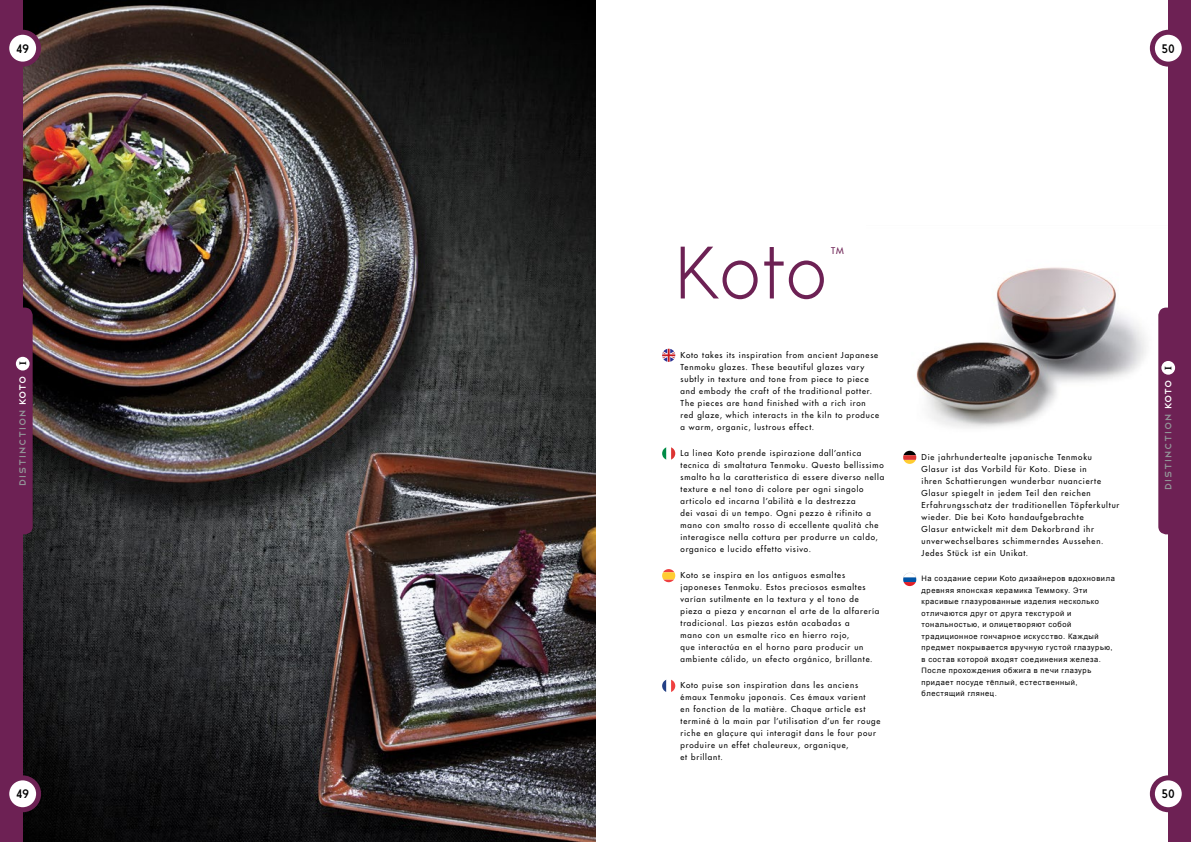
<style>
.page{position:relative;width:1191px;height:842px;background:#fff}
.page>*{position:absolute;margin:0;border:0;box-sizing:border-box;transform-origin:0 0}
.t1{font:75px "New Cicle Semi";color:#6d2154}
.t2{font:12px "Telegrafico";letter-spacing:.07em;color:#939598}
.t3{font:12px "Market Deco";letter-spacing:-.02em;color:#000}
.t4{font:9px "Futura";color:#6d2154}
.t5{font:8px/12px "Futura";letter-spacing:.105em;color:#000}
.t6{font:7.5px/11.5px "Arial";letter-spacing:.075em;color:#000}
.s1{color:#fff}
.s2{font-family:"Baskerville";font-weight:600;font-size:9.7px;color:#000}
</style>
<div class="page">
<img style="left:916px;top:267px;width:252px;height:161px">
<svg style="left:662px;top:349px;width:13px;height:13px"></svg>
<svg style="left:662px;top:447px;width:13px;height:13px"></svg>
<svg style="left:662px;top:569px;width:13px;height:13px"></svg>
<svg style="left:662px;top:679px;width:13px;height:13px"></svg>
<svg style="left:903px;top:451px;width:13px;height:13px"></svg>
<svg style="left:903px;top:573px;width:13px;height:13px"></svg>
<img style="left:23px;top:0;width:572px;height:842px">
<div style="left:1168px;top:0;width:23px;height:842px;background:#6d2154"></div>
<svg style="left:1152px;top:778px;width:32px;height:32px"></svg>
<div style="left:1149px;top:775px;width:37px;height:37px;border:5px solid #6d2154;border-radius:50%"></div>
<svg style="left:1152px;top:32px;width:32px;height:32px"></svg>
<div style="left:1149px;top:30px;width:37px;height:37px;border:5px solid #6d2154;border-radius:50%"></div>
<div style="left:0;top:0;width:23px;height:842px;background:#6d2154"></div>
<svg style="left:7px;top:778px;width:32px;height:32px"></svg>
<div style="left:4px;top:775px;width:37px;height:37px;border:5px solid #6d2154;border-radius:50%"></div>
<svg style="left:7px;top:32px;width:32px;height:32px"></svg>
<div style="left:4px;top:30px;width:37px;height:37px;border:5px solid #6d2154;border-radius:50%"></div>
<div style="left:1158px;top:308px;width:20px;height:226px;background:#6d2154;border-radius:8px"></div>
<div style="left:1161px;top:361px;width:14px;height:14px;background:#fff;border-radius:50%"></div>
<div style="left:13px;top:308px;width:20px;height:226px;background:#6d2154;border-radius:8px"></div>
<div style="left:16px;top:357px;width:14px;height:13px;background:#fff;border-radius:50%"></div>
<p class="t3" style="left:16px;top:42px;width:15px">49</p>
<p class="t3" style="left:1161px;top:42px;width:15px">50</p>
<p class="t1" style="left:677px;top:234px;width:150px">Koto</p>
<p class="t4" style="left:831px;top:245px;width:14px">TM</p>
<p class="t2" style="left:15px;top:486px;width:125px;rotate:-90deg">DISTINCTION <span class="s1">KOTO</span> <span class="s2">I</span></p>
<p class="t5" style="left:680px;top:349px;width:200px">Koto takes its inspiration from ancient Japanese Tenmoku glazes. These beautiful glazes vary subtly in texture and tone from piece to piece and embody the craft of the traditional potter.<br>The pieces are hand finished with a rich iron red glaze, which interacts in the kiln to produce a warm, organic, lustrous effect.</p>
<p class="t5" style="left:680px;top:447px;width:205px">La linea Koto prende ispirazione dall’antica tecnica di smaltatura Tenmoku. Questo bellissimo smalto ha la caratteristica di essere diverso nella texture e nel tono di colore per ogni singolo articolo ed incarna l’abilità e la destrezza<br>dei vasai di un tempo. Ogni pezzo è rifinito a mano con smalto rosso di eccellente qualità che interagisce nella cottura per produrre un caldo, organico e lucido effetto visivo.</p>
<p class="t5" style="left:680px;top:569px;width:200px">Koto se inspira en los antiguos esmaltes japoneses Tenmoku. Estos preciosos esmaltes varían sutilmente en la textura y el tono de pieza a pieza y encarnan el arte de la alfarería tradicional. Las piezas están acabadas a<br>mano con un esmalte rico en hierro rojo,<br>que interactúa en el horno para producir un ambiente cálido, un efecto orgánico, brillante.</p>
<p class="t5" style="left:680px;top:679px;width:201px">Koto puise son inspiration dans les anciens émaux Tenmoku japonais. Ces émaux varient<br>en fonction de la matière. Chaque article est terminé à la main par l’utilisation d’un fer rouge riche en glaçure qui interagit dans le four pour produire un effet chaleureux, organique,<br>et brillant.</p>
<p class="t5" style="left:921px;top:451px;width:199px">Die jahrhundertealte japanische Tenmoku Glasur ist das Vorbild für Koto. Diese in<br>ihren Schattierungen wunderbar nuancierte Glasur spiegelt in jedem Teil den reichen Erfahrungsschatz der traditionellen Töpferkultur wieder. Die bei Koto handaufgebrachte<br>Glasur entwickelt mit dem Dekorbrand ihr unverwechselbares schimmerndes Aussehen.<br>Jedes Stück ist ein Unikat.</p>
<p class="t6" style="left:921px;top:573px;width:195px">На создание серии Koto дизайнеров вдохновила древняя японская керамика Теммоку. Эти красивые глазурованные изделия несколько отличаются друг от друга текстурой и тональностью, и олицетворяют собой традиционное гончарное искусство. Каждый предмет покрывается вручную густой глазурью, в состав которой входят соединения железа.<br>После прохождения обжига в печи глазурь придает посуде тёплый, естественный, блестящий глянец.</p>
<p class="t2" style="left:1160px;top:490px;width:125px;rotate:-90deg">DISTINCTION <span class="s1">KOTO</span> <span class="s2">I</span></p>
<p class="t3" style="left:16px;top:787px;width:15px">49</p>
<p class="t3" style="left:1161px;top:787px;width:15px">50</p>
</div>
